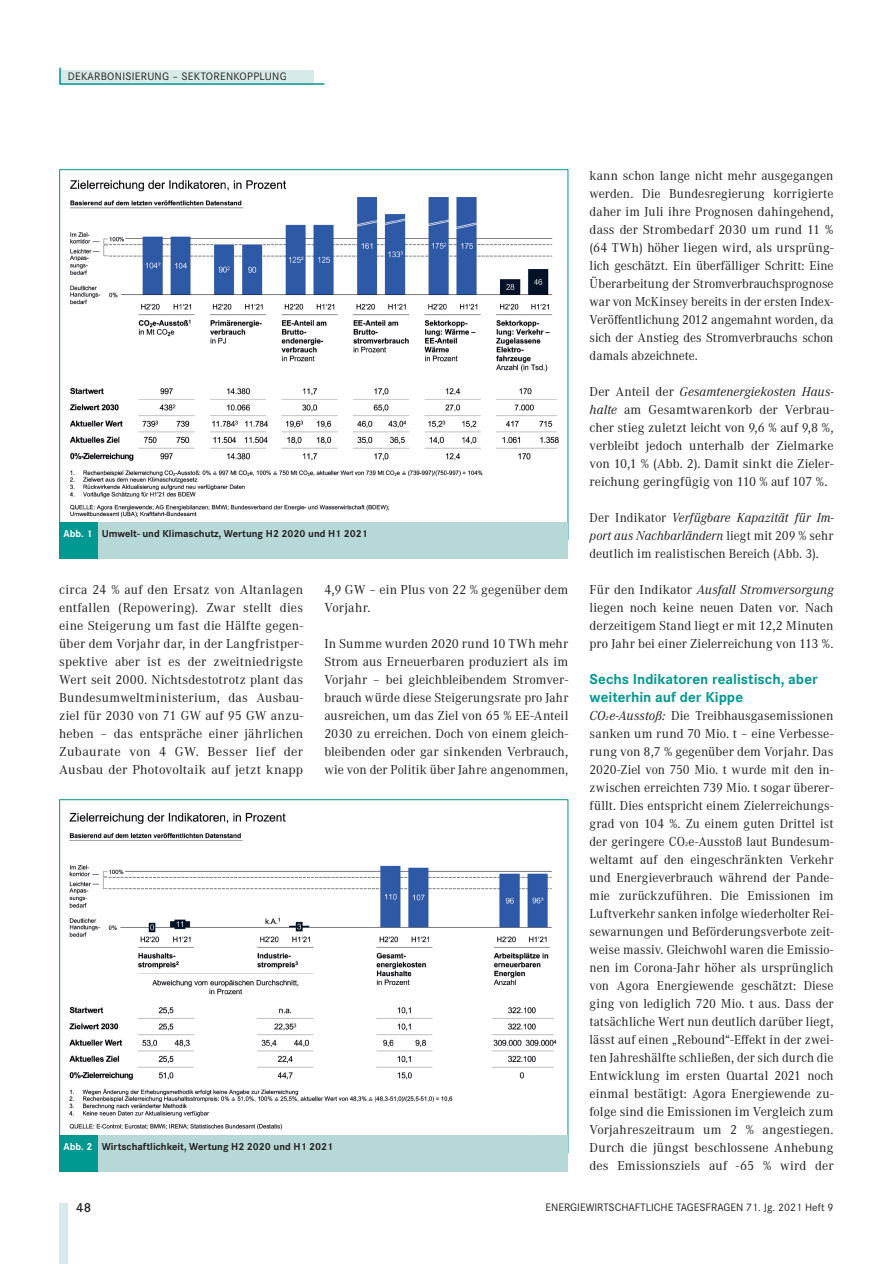
<style>
.page{position:relative;width:894px;height:1264px;background:#fff}
.page>*{position:absolute;margin:0;border:0;box-sizing:border-box;transform-origin:0 0}
.t1{font:700 15px/18px "Corporate S";color:#009891}
.t2{font:13.5px/18px "Corporate A";letter-spacing:.005em;color:#231f20;text-align:justify}
.t3{font:600 13.5px "Corporate S";color:#231f20}
.t4{font:11.25px "Corporate S";color:#231f20}
.t5{font:11.25px "Corporate S";letter-spacing:.025em;color:#231f20}
.t6{font:700 10.5px "Corporate S";color:#231f20}
.s1{color:#fff}
.s2{font-style:italic}
</style>
<div class="page">
<div style="left:59px;top:70px;width:254px;height:13px;background:#d7eae9"></div>
<hr style="left:60px;top:83px;width:264px;height:2px;background:#009891">
<svg style="left:59px;top:68px;width:2px;height:17px"></svg>
<div style="left:59px;top:1203px;width:9px;height:61px;background:#d7eae9"></div>
<img style="left:69px;top:180px;width:490px;height:338px">
<div style="left:97px;top:522px;width:471px;height:36px;background:#b6d8d6"></div>
<div style="left:59px;top:522px;width:38px;height:36px;background:#009891"></div>
<img style="left:69px;top:812px;width:488px;height:318px">
<div style="left:97px;top:1135px;width:471px;height:36px;background:#b6d8d6"></div>
<div style="left:59px;top:1135px;width:38px;height:36px;background:#009891"></div>
<p class="t5" style="left:68px;top:69px;width:220px">DEKARBONISIERUNG – SEKTORENKOPPLUNG</p>
<p class="t6" style="left:63px;top:527px;width:306px"><span class="s1">Abb. 1</span> Umwelt- und Klimaschutz, Wertung H2 2020 und H1 2021</p>
<p class="t2" style="left:59px;top:581px;width:245px">circa 24 % auf den Ersatz von Altanlagen entfallen (Repowering). Zwar stellt dies eine Steigerung um fast die Hälfte gegen&shy;über dem Vorjahr dar, in der Langfristper&shy;spektive aber ist es der zweitniedrigste Wert seit 2000. Nichtsdestotrotz plant das Bundesumweltministerium, das Ausbau&shy;ziel für 2030 von 71 GW auf 95 GW anzu&shy;heben – das entspräche einer jährlichen Zubaurate von 4 GW. Besser lief der Ausbau der Photovoltaik auf jetzt knapp</p>
<p class="t2" style="left:324px;top:581px;width:245px">4,9 GW – ein Plus von 22 % gegenüber dem<br>Vorjahr.</p>
<p class="t2" style="left:324px;top:635px;width:245px">In Summe wurden 2020 rund 10 TWh mehr Strom aus Erneuerbaren produziert als im Vorjahr – bei gleichbleibendem Stromver&shy;brauch würde diese Steigerungsrate pro Jahr ausreichen, um das Ziel von 65 % EE-Anteil 2030 zu erreichen. Doch von einem gleich&shy;bleibenden oder gar sinkenden Verbrauch, wie von der Politik über Jahre angenommen,</p>
<p class="t6" style="left:63px;top:1140px;width:271px"><span class="s1">Abb. 2</span> Wirtschaftlichkeit, Wertung H2 2020 und H1 2021</p>
<p class="t2" style="left:589px;top:167px;width:245px">kann schon lange nicht mehr ausgegangen werden. Die Bundesregierung korrigierte daher im Juli ihre Prognosen dahingehend, dass der Strombedarf 2030 um rund 11 % (64 TWh) höher liegen wird, als ursprüng&shy;lich geschätzt. Ein überfälliger Schritt: Eine Überarbeitung der Stromverbrauchsprognose war von McKinsey bereits in der ersten Index-Veröffentlichung 2012 angemahnt worden, da sich der Anstieg des Stromverbrauchs schon damals abzeichnete.</p>
<p class="t2" style="left:589px;top:383px;width:245px">Der Anteil der <span class="s2">Gesamtenergiekosten Haus&shy;halte</span> am Gesamtwarenkorb der Verbrau&shy;cher stieg zuletzt leicht von 9,6 % auf 9,8 %, verbleibt jedoch unterhalb der Zielmarke von 10,1 % (Abb. 2). Damit sinkt die Zieler&shy;reichung geringfügig von 110 % auf 107 %.</p>
<p class="t2" style="left:589px;top:509px;width:245px">Der Indikator <span class="s2">Verfügbare Kapazität für Im&shy;port aus Nachbarländern</span> liegt mit 209 % sehr deutlich im realistischen Bereich (Abb. 3).</p>
<p class="t2" style="left:589px;top:581px;width:245px">Für den Indikator <span class="s2">Ausfall Stromversorgung </span>liegen noch keine neuen Daten vor. Nach derzeitigem Stand liegt er mit 12,2 Minuten pro Jahr bei einer Zielerreichung von 113 %.</p>
<p class="t1" style="left:589px;top:670px;width:230px">Sechs Indikatoren realistisch, aber weiterhin auf der Kippe</p>
<p class="t2" style="left:589px;top:707px;width:245px"><span class="s2">CO2e-Ausstoß:</span> Die Treibhausgasemissionen sanken um rund 70 Mio. t – eine Verbesse&shy;rung von 8,7 % gegenüber dem Vorjahr. Das 2020-Ziel von 750 Mio. t wurde mit den in&shy;zwischen erreichten 739 Mio. t sogar überer&shy;füllt. Dies entspricht einem Zielerreichungs&shy;grad von 104 %. Zu einem guten Drittel ist der geringere CO2e-Ausstoß laut Bundesum&shy;weltamt auf den eingeschränkten Verkehr und Energieverbrauch während der Pande&shy;mie zurückzuführen. Die Emissionen im Luftverkehr sanken infolge wiederholter Rei&shy;sewarnungen und Beförderungsverbote zeit&shy;weise massiv. Gleichwohl waren die Emissio&shy;nen im Corona-Jahr höher als ursprünglich von Agora Energiewende geschätzt: Diese ging von lediglich 720 Mio. t aus. Dass der tatsächliche Wert nun deutlich darüber liegt, lässt auf einen „Rebound“-Effekt in der zwei&shy;ten Jahreshälfte schließen, der sich durch die Entwicklung im ersten Quartal 2021 noch einmal bestätigt: Agora Energiewende zu&shy;folge sind die Emissionen im Vergleich zum Vorjahreszeitraum um 2 % angestiegen.<br>Durch die jüngst beschlossene Anhebung des Emissionsziels auf -65 % wird der</p>
<p class="t3" style="left:76px;top:1200px;width:16px">48</p>
<p class="t4" style="left:545px;top:1200px;width:289px">ENERGIEWIRTSCHAFTLICHE TAGESFRAGEN 71. Jg. 2021 Heft 9</p>
</div>
